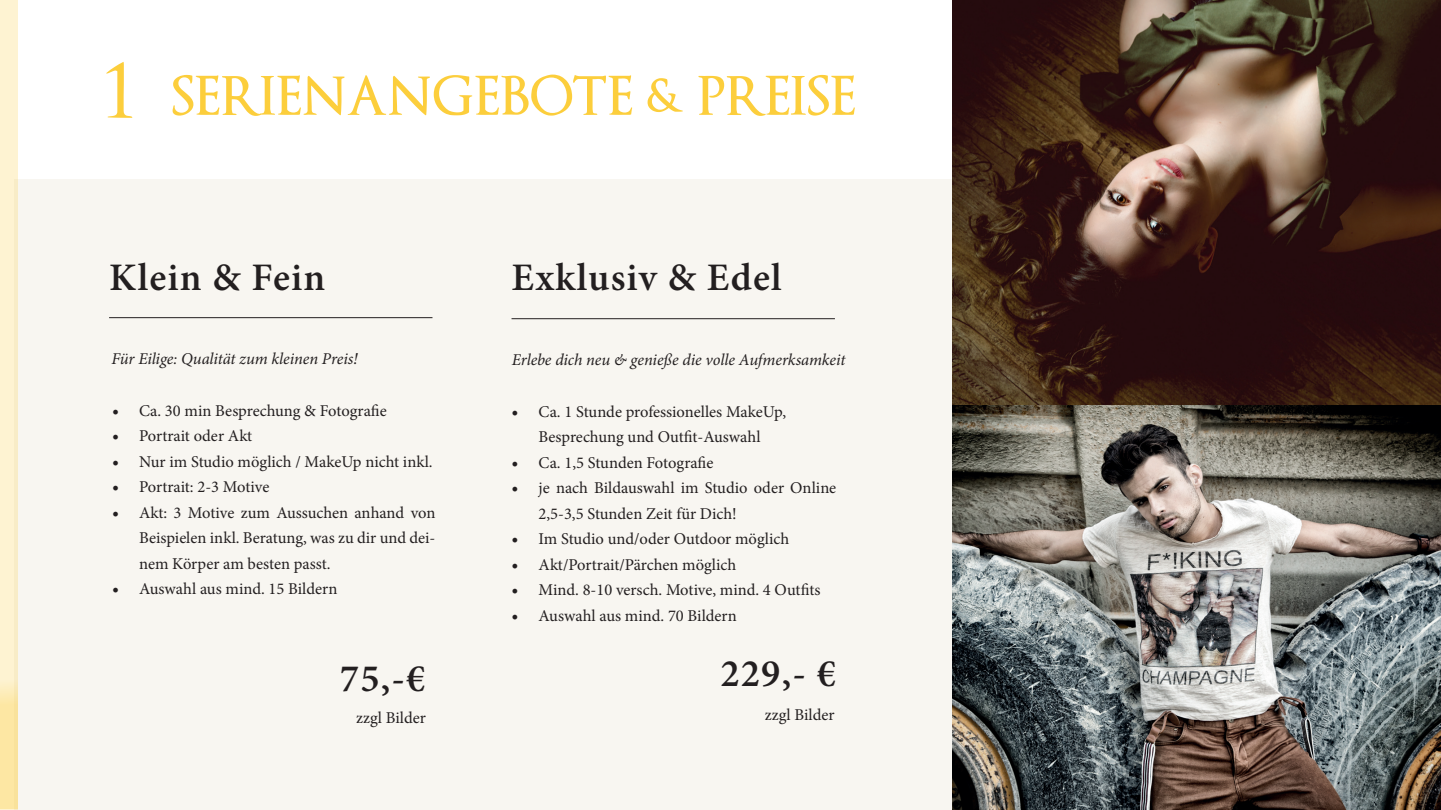
<style>
.page{position:relative;width:1441px;height:810px;background:#fff}
.page>*{position:absolute;margin:0;border:0;box-sizing:border-box;transform-origin:0 0}
.t1{font:600 52.5px "Optimus Princeps";color:#fcce3c}
.t2{font:600 39px "Minion Pro";letter-spacing:.03em;color:#231f20}
.t3{font:16.5px/25.5px "Minion Pro";color:#231f20;text-align:justify}
.t4{font:italic 16.5px "Minion Pro";letter-spacing:-.005em;color:#231f20}
.s1{font-weight:400;font-size:91.5px}
.s2{font-size:18px}
</style>
<div class="page">
<div style="left:14px;top:180px;width:938px;height:630px;background:#f8f6f1"></div>
<hr style="left:109px;top:317px;width:323px;height:1px;background:#231f20">
<div style="left:0;top:0;width:17px;height:810px;background:#fef3d2"></div>
<svg style="left:0;top:680px;width:17px;height:129px;background:#fce7a5"></svg>
<hr style="left:511px;top:318px;width:323px;height:1px;background:#231f20">
<img style="left:952px;top:0;width:488px;height:810px">
<h1 class="t1" style="left:104px;top:68px;width:753px"><span class="s1">1</span> SERIENANGEBOTE &amp; PREISE</h1>
<h2 class="t2" style="left:109px;top:250px;width:218px">Klein &amp; Fein</h2>
<h2 class="t2" style="left:511px;top:250px;width:271px">Exklusiv &amp; Edel</h2>
<p class="t4" style="left:112px;top:348px;width:247px">Für Eilige: Qualität zum kleinen Preis!</p>
<p class="t3" style="left:112px;top:398px;width:276px"><span class="s2">•</span> Ca. 30 min Besprechung &amp; Fotografie</p>
<p class="t3" style="left:112px;top:423px;width:142px"><span class="s2">•</span> Portrait oder Akt</p>
<p class="t3" style="left:112px;top:449px;width:322px"><span class="s2">•</span> Nur im Studio möglich / MakeUp nicht inkl.</p>
<p class="t3" style="left:112px;top:474px;width:159px"><span class="s2">•</span> Portrait: 2-3 Motive</p>
<p class="t3" style="left:139px;top:500px;width:298px;text-indent:-27px"><span class="s2">•</span> Akt: 3 Motive zum Aussuchen anhand von Beispielen inkl. Beratung, was zu dir und dei&shy;nem Körper am besten passt.</p>
<p class="t3" style="left:112px;top:576px;width:227px"><span class="s2">•</span> Auswahl aus mind. 15 Bildern</p>
<p class="t4" style="left:511px;top:348px;width:335px">Erlebe dich neu &amp; genieße die volle Aufmerksamkeit</p>
<p class="t3" style="left:511px;top:399px;width:276px;text-align:center"><span class="s2">•</span> Ca. 1 Stunde professionelles MakeUp,<br>Besprechung und Outfit-Auswahl</p>
<p class="t3" style="left:511px;top:450px;width:203px"><span class="s2">•</span> Ca. 1,5 Stunden Fotografie</p>
<p class="t3" style="left:538px;top:476px;width:299px;text-indent:-27px"><span class="s2">•</span> je nach Bildauswahl im Studio oder Online<br>2,5-3,5 Stunden Zeit für Dich!</p>
<p class="t3" style="left:511px;top:527px;width:279px"><span class="s2">•</span> Im Studio und/oder Outdoor möglich</p>
<p class="t3" style="left:511px;top:552px;width:226px"><span class="s2">•</span> Akt/Portrait/Pärchen möglich</p>
<p class="t3" style="left:511px;top:578px;width:310px"><span class="s2">•</span> Mind. 8-10 versch. Motive, mind. 4 Outfits</p>
<p class="t3" style="left:511px;top:603px;width:227px"><span class="s2">•</span> Auswahl aus mind. 70 Bildern</p>
<h2 class="t2" style="left:340px;top:651px;width:87px">75,-€</h2>
<h2 class="t2" style="left:720px;top:646px;width:117px">229,- €</h2>
<p class="t3" style="left:356px;top:705px;width:71px">zzgl Bilder</p>
<p class="t3" style="left:764px;top:702px;width:71px">zzgl Bilder</p>
</div>
